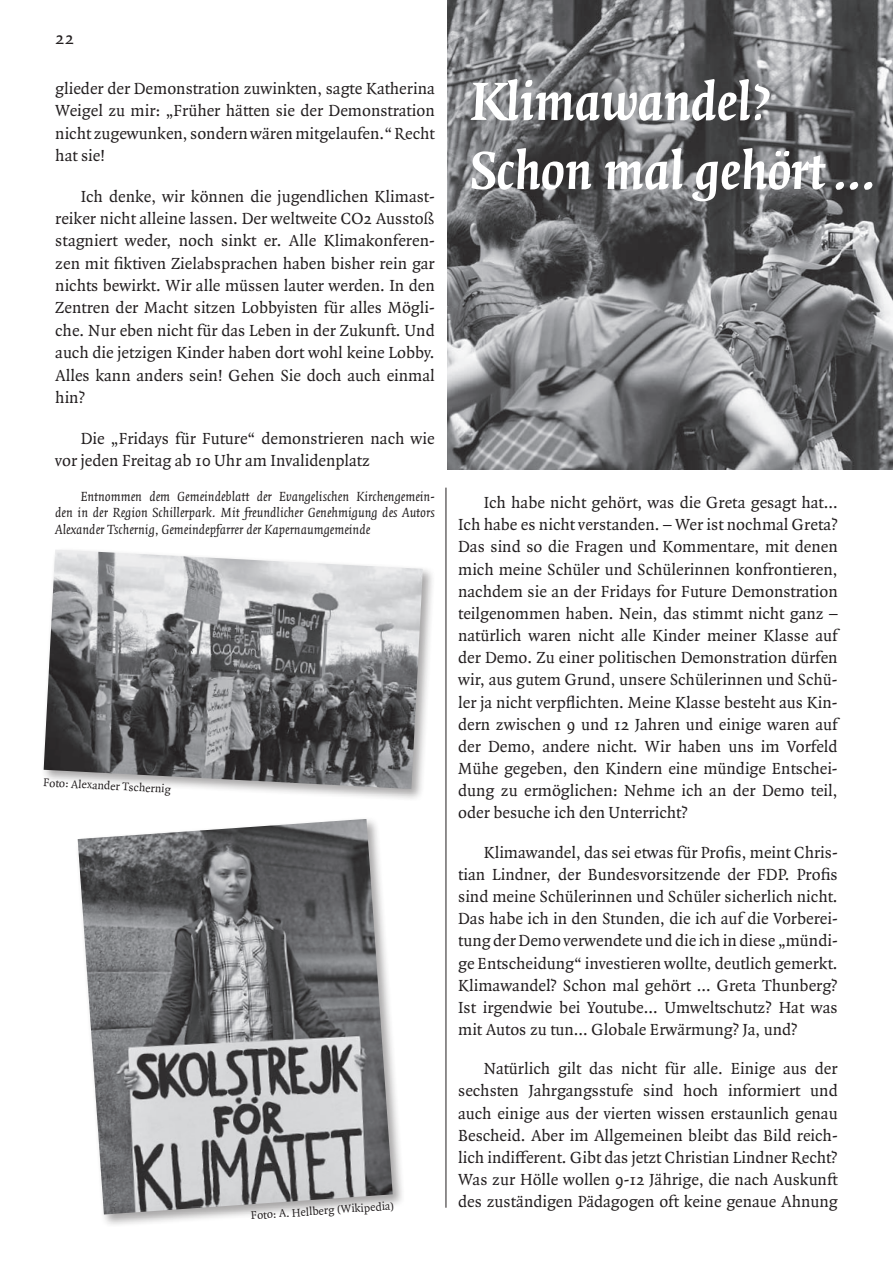
<style>
.page{position:relative;width:893px;height:1263px;background:#fff}
.page>*{position:absolute;margin:0;border:0;box-sizing:border-box;transform-origin:0 0}
.t1{font:italic 700 57px/69px "Quadraat OT";color:#fff}
.t2{font:18.75px "Quadraat OT";color:#231f20}
.t3{font:17.25px/22.2px "Quadraat OT";color:#231f20;text-align:justify}
.t4{font:italic 14.25px/16.5px "Quadraat OT";color:#231f20;text-align:justify}
.t5{font:12px "Quadraat OT";color:#231f20}
</style>
<div class="page">
<img style="left:448px;top:0;width:445px;height:469px">
<hr style="left:446px;top:488px;width:1px;height:720px;background:#231f20">
<div style="left:74px;top:816px;width:331px;height:411px;background:#231f20;opacity:.4"></div>
<img style="left:78px;top:819px;width:315px;height:395px">
<div style="left:40px;top:546px;width:395px;height:255px;background:#231f20;opacity:.4"></div>
<img style="left:44px;top:549px;width:379px;height:240px">
<p class="t2" style="left:55px;top:28px;width:20px">22</p>
<p class="t3" style="left:55px;top:78px;width:381px">glieder der Demonstration zuwinkten, sagte Katherina Weigel zu mir: „Früher hätten sie der Demonstration nicht zugewunken, sondern wären mitgelaufen.“ Recht hat sie!</p>
<p class="t3" style="left:55px;top:185px;width:381px;text-indent:26px">Ich denke, wir können die jugendlichen Klimast&shy;reiker nicht alleine lassen. Der weltweite CO2 Ausstoß stagniert weder, noch sinkt er. Alle Klimakonferen&shy;zen mit fiktiven Zielabsprachen haben bisher rein gar nichts bewirkt. Wir alle müssen lauter werden. In den Zentren der Macht sitzen Lobbyisten für alles Mögli&shy;che. Nur eben nicht für das Leben in der Zukunft. Und auch die jetzigen Kinder haben dort wohl keine Lobby.<br>Alles kann anders sein! Gehen Sie doch auch einmal hin?</p>
<p class="t3" style="left:55px;top:427px;width:381px;text-indent:26px">Die „Fridays für Future“ demonstrieren nach wie vor jeden Freitag ab 10 Uhr am Invalidenplatz</p>
<p class="t4" style="left:55px;top:488px;width:381px;text-indent:26px">Entnommen dem Gemeindeblatt der Evangelischen Kirchengemein&shy;den in der Region Schillerpark. Mit freundlicher Genehmigung des Autors Alexander Tschernig, Gemeindepfarrer der Kapernaumgemeinde</p>
<p class="t5" style="left:44px;top:776px;width:129px;rotate:3deg">Foto: Alexander Tschernig</p>
<p class="t5" style="left:251px;top:1209px;width:145px;rotate:-4deg">Foto: A. Hellberg (Wikipedia)</p>
<h1 class="t1" style="left:470px;top:68px;width:408px">Klimawandel?<br>Schon mal gehört…</h1>
<p class="t3" style="left:458px;top:492px;width:381px;text-indent:26px">Ich habe nicht gehört, was die Greta gesagt hat… Ich habe es nicht verstanden. – Wer ist nochmal Greta?<br>Das sind so die Fragen und Kommentare, mit denen mich meine Schüler und Schülerinnen konfrontieren, nachdem sie an der Fridays for Future Demonstration teilgenommen haben. Nein, das stimmt nicht ganz – natürlich waren nicht alle Kinder meiner Klasse auf der Demo. Zu einer politischen Demonstration dürfen wir, aus gutem Grund, unsere Schülerinnen und Schü&shy;ler ja nicht verpflichten. Meine Klasse besteht aus Kin&shy;dern zwischen 9 und 12 Jahren und einige waren auf der Demo, andere nicht. Wir haben uns im Vorfeld Mühe gegeben, den Kindern eine mündige Entschei&shy;dung zu ermöglichen: Nehme ich an der Demo teil, oder besuche ich den Unterricht?</p>
<p class="t3" style="left:458px;top:841px;width:381px;text-indent:26px">Klimawandel, das sei etwas für Profis, meint Chris&shy;tian Lindner, der Bundesvorsitzende der FDP. Profis sind meine Schülerinnen und Schüler sicherlich nicht.<br>Das habe ich in den Stunden, die ich auf die Vorberei&shy;tung der Demo verwendete und die ich in diese „mündi&shy;ge Entscheidung“ investieren wollte, deutlich gemerkt.<br>Klimawandel? Schon mal gehört … Greta Thunberg?<br>Ist irgendwie bei Youtube… Umweltschutz? Hat was mit Autos zu tun… Globale Erwärmung? Ja, und?</p>
<p class="t3" style="left:458px;top:1058px;width:381px;text-indent:26px">Natürlich gilt das nicht für alle. Einige aus der sechsten Jahrgangsstufe sind hoch informiert und auch einige aus der vierten wissen erstaunlich genau Bescheid. Aber im Allgemeinen bleibt das Bild reich&shy;lich indifferent. Gibt das jetzt Christian Lindner Recht?<br>Was zur Hölle wollen 9-12 Jährige, die nach Auskunft des zuständigen Pädagogen oft keine genaue Ahnung</p>
</div>
